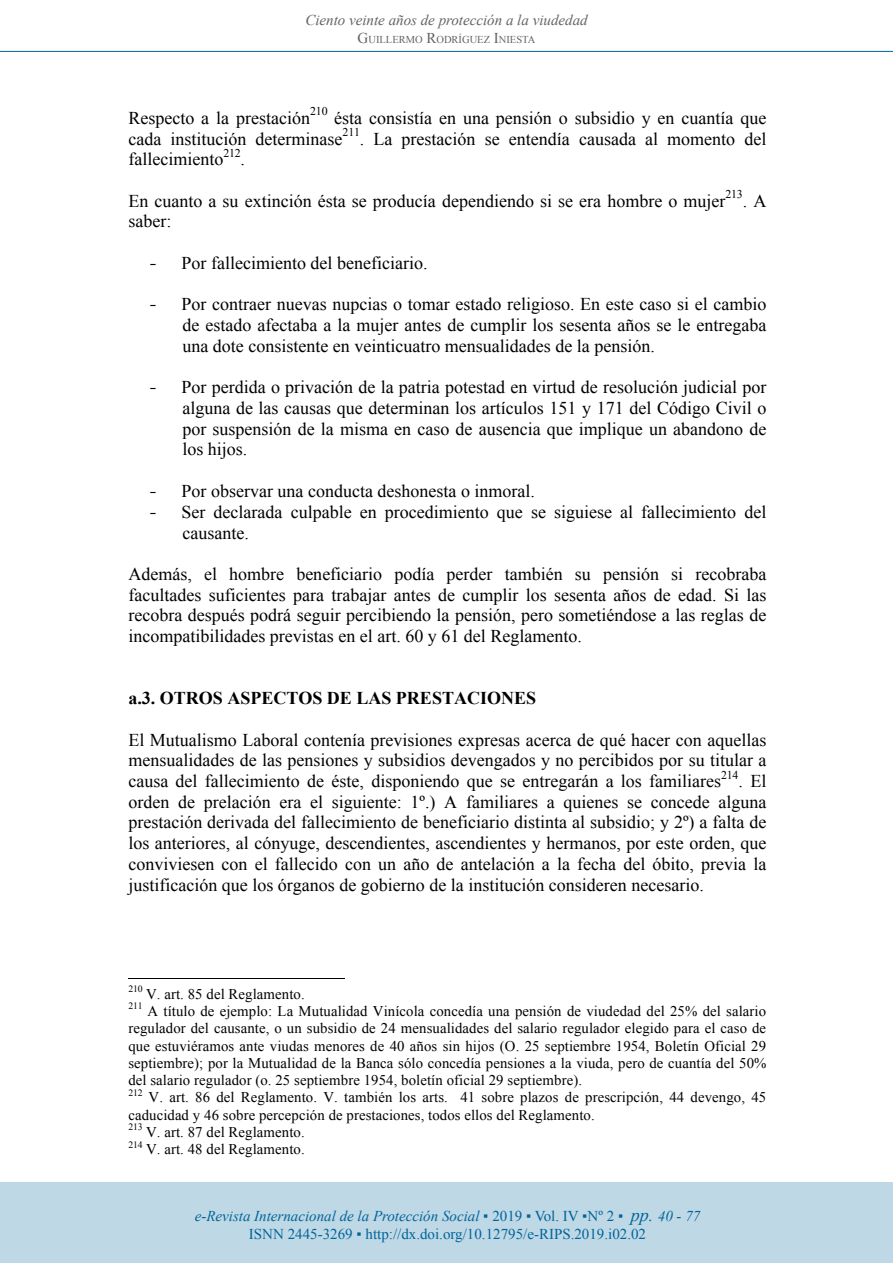
<style>
.page{position:relative;width:893px;height:1263px;background:#fff}
.page>*{position:absolute;margin:0;border:0;box-sizing:border-box;transform-origin:0 0}
.t1{font:18px/20.7px "Times New Roman";color:#000;text-align:justify}
.t2{font:700 18px "Times New Roman";color:#000}
.t3{font:15px/18px "Times New Roman";color:#006599;text-align:center}
.t4{font:italic 15px "Times New Roman";color:#636366}
.t5{font:14.7px/17.2px "Times New Roman";letter-spacing:.005em;color:#000;text-align:justify}
.t6{font:11.85px "Times New Roman";letter-spacing:-.015em;color:#000}
.t7{font:10.5px "Times New Roman";color:#636366}
.t8{font:9.75px "Times New Roman";letter-spacing:-.02em;color:#000}
.s1{font-size:15px}
.s2{font-family:"Bookman Old Style"}
.s3{font-style:italic}
.s4{font-style:italic;font-size:18px}
</style>
<div class="page">
<hr style="left:128px;top:978px;width:216px;height:1px;background:#000">
<div style="left:0;top:1182px;width:893px;height:81px;background:#bfd8e6"></div>
<hr style="left:0;top:51px;width:893px;height:1px;background:#006599">
<p class="t4" style="left:305px;top:10px;width:284px">Ciento veinte años de protección a la viudedad</p>
<p class="t7" style="left:358px;top:33px;width:179px"><span class="s1">G</span>UILLERMO <span class="s1">R</span>ODRÍGUEZ <span class="s1">I</span>NIESTA</p>
<p class="t1" style="left:128px;top:107px;width:183px">Respecto a la prestación</p>
<p class="t6" style="left:310px;top:103px;width:19px">210</p>
<p class="t1" style="left:128px;top:107px;width:640px;text-indent:206px">ésta consistía en una pensión o subsidio y en cuantía que cada institución determinase</p>
<p class="t6" style="left:343px;top:124px;width:19px">211</p>
<p class="t1" style="left:360px;top:128px;width:408px">. La prestación se entendía causada al momento del</p>
<p class="t1" style="left:128px;top:148px;width:97px">fallecimiento</p>
<p class="t6" style="left:223px;top:145px;width:19px">212</p>
<p class="t1" style="left:241px;top:148px;width:6px">.</p>
<p class="t1" style="left:128px;top:190px;width:599px">En cuanto a su extinción ésta se producía dependiendo si se era hombre o mujer</p>
<p class="t6" style="left:725px;top:186px;width:19px">213</p>
<p class="t1" style="left:743px;top:190px;width:25px">. A</p>
<p class="t1" style="left:128px;top:211px;width:44px">saber:</p>
<p class="t1" style="left:150px;top:252px;width:279px"><span class="s2">-</span> Por fallecimiento del beneficiario.</p>
<p class="t1" style="left:182px;top:294px;width:586px;text-indent:-33px"><span class="s2">-</span> Por contraer nuevas nupcias o tomar estado religioso. En este caso si el cambio de estado afectaba a la mujer antes de cumplir los sesenta años se le entregaba una dote consistente en veinticuatro mensualidades de la pensión.</p>
<p class="t1" style="left:182px;top:376px;width:586px;text-indent:-33px"><span class="s2">-</span> Por perdida o privación de la patria potestad en virtud de resolución judicial por alguna de las causas que determinan los artículos 151 y 171 del Código Civil o por suspensión de la misma en caso de ausencia que implique un abandono de los hijos.</p>
<p class="t1" style="left:150px;top:480px;width:387px"><span class="s2">-</span> Por observar una conducta deshonesta o inmoral.</p>
<p class="t1" style="left:182px;top:501px;width:585px;text-indent:-33px"><span class="s2">-</span> Ser declarada culpable en procedimiento que se siguiese al fallecimiento del causante.</p>
<p class="t1" style="left:128px;top:563px;width:639px">Además, el hombre beneficiario podía perder también su pensión si recobraba facultades suficientes para trabajar antes de cumplir los sesenta años de edad. Si las recobra después podrá seguir percibiendo la pensión, pero sometiéndose a las reglas de incompatibilidades previstas en el art. 60 y 61 del Reglamento.</p>
<p class="t2" style="left:128px;top:686px;width:409px">a.3. OTROS ASPECTOS DE LAS PRESTACIONES</p>
<p class="t1" style="left:128px;top:729px;width:640px">El Mutualismo Laboral contenía previsiones expresas acerca de qué hacer con aquellas mensualidades de las pensiones y subsidios devengados y no percibidos por su titular a causa del fallecimiento de éste, disponiendo que se entregarán a los familiares</p>
<p class="t6" style="left:721px;top:767px;width:19px">214</p>
<p class="t1" style="left:128px;top:770px;width:640px;text-indent:610px">. El orden de prelación era el siguiente: 1º.) A familiares a quienes se concede alguna prestación derivada del fallecimiento de beneficiario distinta al subsidio; y 2º) a falta de los anteriores, al cónyuge, descendientes, ascendientes y hermanos, por este orden, que conviviesen con el fallecido con un año de antelación a la fecha del óbito, previa la justificación que los órganos de gobierno de la institución consideren necesario.</p>
<p class="t8" style="left:128px;top:982px;width:16px">210</p>
<p class="t5" style="left:146px;top:985px;width:160px">V. art. 85 del Reglamento.</p>
<p class="t8" style="left:128px;top:999px;width:16px">211</p>
<p class="t5" style="left:128px;top:1002px;width:640px;text-indent:19px">A título de ejemplo: La Mutualidad Vinícola concedía una pensión de viudedad del 25% del salario regulador del causante, o un subsidio de 24 mensualidades del salario regulador elegido para el caso de que estuviéramos ante viudas menores de 40 años sin hijos (O. 25 septiembre 1954, Boletín Oficial 29 septiembre); por la Mutualidad de la Banca sólo concedía pensiones a la viuda, pero de cuantía del 50% del salario regulador (o. 25 septiembre 1954, boletín oficial 29 septiembre).</p>
<p class="t8" style="left:128px;top:1086px;width:16px">212</p>
<p class="t5" style="left:128px;top:1089px;width:639px;text-indent:20px">V. art. 86 del Reglamento. V. también los arts. 41 sobre plazos de prescripción, 44 devengo, 45 caducidad y 46 sobre percepción de prestaciones, todos ellos del Reglamento.</p>
<p class="t8" style="left:128px;top:1120px;width:16px">213</p>
<p class="t5" style="left:146px;top:1123px;width:160px">V. art. 87 del Reglamento.</p>
<p class="t8" style="left:128px;top:1138px;width:16px">214</p>
<p class="t5" style="left:146px;top:1140px;width:160px">V. art. 48 del Reglamento.</p>
<p class="t3" style="left:195px;top:1206px;width:507px"><span class="s3">e-Revista Internacional de la Protección Social</span> ▪ 2019 ▪ Vol. IV ▪Nº 2 ▪ <span class="s4">pp.</span> <span class="s3">40 - 77<br></span>ISNN 2445-3269 ▪ http://dx.doi.org/10.12795/e-RIPS.2019.i02.02</p>
</div>
